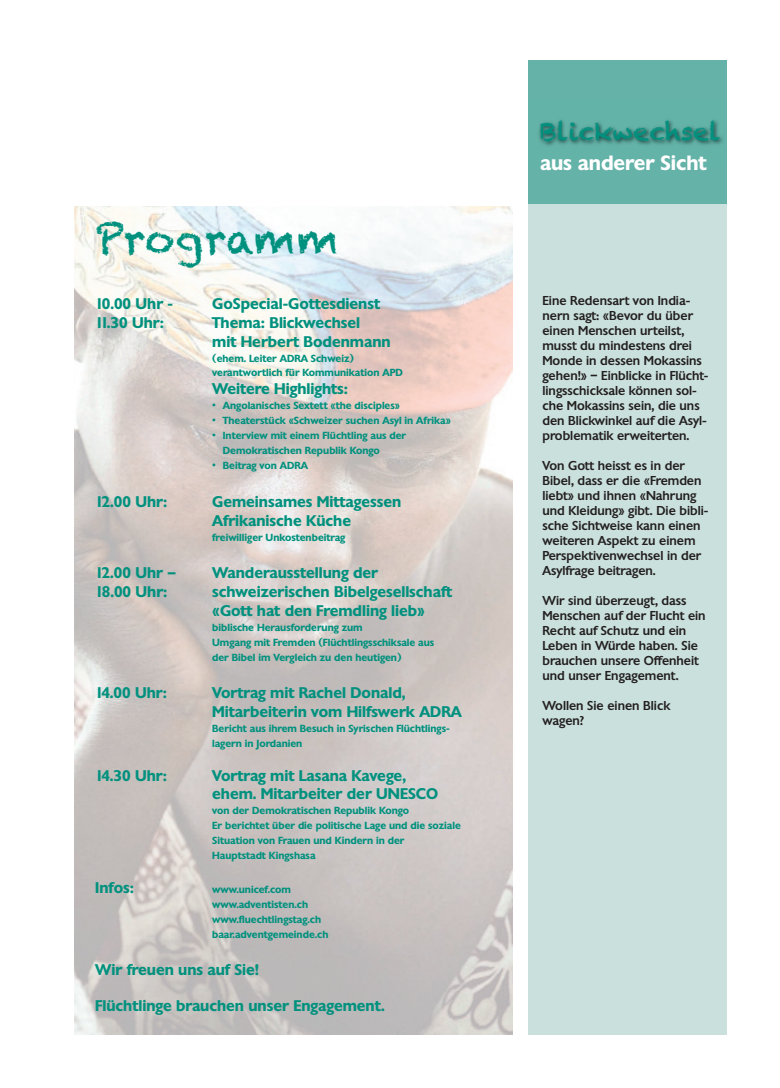
<style>
.page{position:relative;width:780px;height:1088px;background:#fff}
.page>*{position:absolute;margin:0;border:0;box-sizing:border-box;transform-origin:0 0}
.t1{font:41.25px "Chalkduster";color:#00917e}
.t2{font:25px "Chalkduster";color:#00917e}
.t3{font:600 20px "Chantilly";color:#fff}
.t4{font:600 15px/18.8px "Chantilly";color:#00917e}
.t5{font:500 12.5px/15px "Chantilly";color:#231f20}
.t6{font:600 10px/15px "Chantilly";color:#00917e}
.s1{font-size:15px}
</style>
<div class="page">
<div style="left:528px;top:60px;width:198px;height:145px;background:#65b2a8"></div>
<div style="left:528px;top:204px;width:198px;height:831px;background:#cae0dc"></div>
<img style="left:74px;top:206px;width:438px;height:829px">
<img style="left:539px;top:99px;width:188px;height:69px">
<h1 class="t1" style="left:95px;top:213px;width:245px">Programm</h1>
<h3 class="t4" style="left:95px;top:295px;width:79px">10.00 Uhr -</h3>
<h3 class="t4" style="left:212px;top:295px;width:169px">GoSpecial-Gottesdienst</h3>
<h3 class="t4" style="left:95px;top:313px;width:70px">11.30 Uhr:</h3>
<h3 class="t4" style="left:212px;top:313px;width:180px">Thema: Blickwechsel<br>mit Herbert Bodenmann</h3>
<p class="t6" style="left:212px;top:351px;width:192px;line-height:13.8px">(ehem. Leiter ADRA Schweiz) verantwortlich für Kommunikation APD</p>
<h3 class="t4" style="left:212px;top:380px;width:137px">Weitere Highlights:</h3>
<p class="t6" style="left:212px;top:398px;width:189px"><span class="s1">•</span> Angolanisches Sextett «the disciples»</p>
<p class="t6" style="left:212px;top:413px;width:240px"><span class="s1">•</span> Theaterstück «Schweizer suchen Asyl in Afrika»</p>
<p class="t6" style="left:223px;top:428px;width:185px;text-indent:-11px"><span class="s1">•</span> Interview mit einem Flüchtling aus der<br>Demokratischen Republik Kongo</p>
<p class="t6" style="left:212px;top:458px;width:97px"><span class="s1">•</span> Beitrag von ADRA</p>
<h3 class="t4" style="left:95px;top:492px;width:73px">12.00 Uhr:</h3>
<h3 class="t4" style="left:212px;top:492px;width:190px">Gemeinsames Mittagessen<br>Afrikanische Küche</h3>
<p class="t6" style="left:212px;top:530px;width:135px">freiwilliger Unkostenbeitrag</p>
<h3 class="t4" style="left:95px;top:563px;width:82px">12.00 Uhr –</h3>
<h3 class="t4" style="left:212px;top:563px;width:167px">Wanderausstellung der</h3>
<h3 class="t4" style="left:95px;top:582px;width:74px">18.00 Uhr:</h3>
<h3 class="t4" style="left:212px;top:582px;width:241px">schweizerischen Bibelgesellschaft «Gott hat den Fremdling lieb»</h3>
<p class="t6" style="left:212px;top:620px;width:223px">biblische Herausforderung zum<br>Umgang mit Fremden (Flüchtlingsschiksale aus der Bibel im Vergleich zu den heutigen)</p>
<h3 class="t4" style="left:95px;top:683px;width:73px">14.00 Uhr:</h3>
<h3 class="t4" style="left:212px;top:683px;width:251px">Vortrag mit Rachel Donald,<br>Mitarbeiterin vom Hilfswerk ADRA</h3>
<p class="t6" style="left:212px;top:721px;width:239px">Bericht aus ihrem Besuch in Syrischen Flüchtlings&shy;lagern in Jordanien</p>
<h3 class="t4" style="left:95px;top:766px;width:73px">14.30 Uhr:</h3>
<h3 class="t4" style="left:212px;top:766px;width:227px">Vortrag mit Lasana Kavege, ehem. Mitarbeiter der UNESCO</h3>
<p class="t6" style="left:212px;top:803px;width:250px">von der Demokratischen Republik Kongo<br>Er berichtet über die politische Lage und die soziale Situation von Frauen und Kindern in der<br>Hauptstadt Kingshasa</p>
<h3 class="t4" style="left:95px;top:878px;width:40px">Infos:</h3>
<p class="t6" style="left:212px;top:882px;width:118px">www.unicef.com www.adventisten.ch www.fluechtlingstag.ch baar.adventgemeinde.ch</p>
<h3 class="t4" style="left:95px;top:960px;width:165px">Wir freuen uns auf Sie!</h3>
<h3 class="t4" style="left:95px;top:996px;width:291px">Flüchtlinge brauchen unser Engagement.</h3>
<h2 class="t2" style="left:540px;top:115px;width:182px">Blickwechsel</h2>
<h3 class="t3" style="left:540px;top:151px;width:168px">aus anderer Sicht</h3>
<p class="t5" style="left:542px;top:293px;width:168px">Eine Redensart von India&shy;nern sagt: «Bevor du über einen Menschen urteilst, musst du mindestens drei<br>Monde in dessen Mokassins gehen!» – Einblicke in Flücht&shy;lingsschicksale können sol&shy;che Mokassins sein, die uns den Blickwinkel auf die Asyl&shy;problematik erweiterten.</p>
<p class="t5" style="left:542px;top:458px;width:168px">Von Gott heisst es in der<br>Bibel, dass er die «Fremden liebt» und ihnen «Nahrung und Kleidung» gibt. Die bibli&shy;sche Sichtweise kann einen weiteren Aspekt zu einem<br>Perspektivenwechsel in der<br>Asylfrage beitragen.</p>
<p class="t5" style="left:542px;top:593px;width:165px">Wir sind überzeugt, dass<br>Menschen auf der Flucht ein<br>Recht auf Schutz und ein<br>Leben in Würde haben. Sie brauchen unsere Offenheit und unser Engagement.</p>
<p class="t5" style="left:542px;top:698px;width:129px">Wollen Sie einen Blick wagen?</p>
</div>
